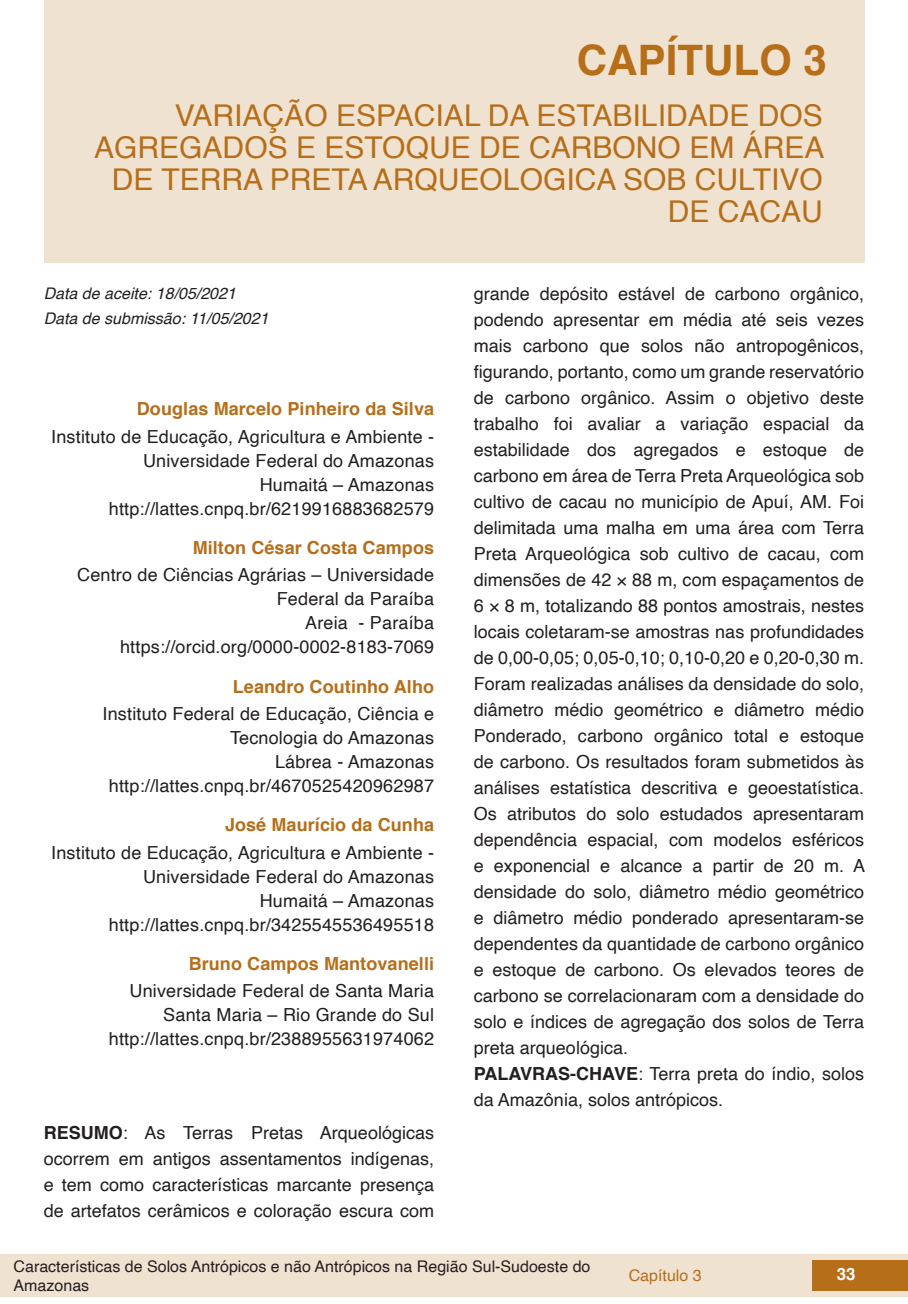
<style>
.page{position:relative;width:908px;height:1304px;background:#fff}
.page>*{position:absolute;margin:0;border:0;box-sizing:border-box;transform-origin:0 0}
.t1{font:700 42px "Helvetica";color:#b66e19}
.t2{font:30px/32px "Helvetica";color:#b66e19;text-align:right}
.t3{font:18px/26px "Helvetica";color:#231f20;text-align:right}
.t4{font:700 18px "Helvetica";letter-spacing:.005em;color:#b66e19}
.t5{font:700 16.8px "Helvetica";color:#fff}
.t6{font:16px/18.2px "Helvetica";color:#231f20}
.t7{font:italic 16px "Helvetica";color:#231f20}
.t8{font:16px "Helvetica";color:#b66e19}
.s1{font-weight:700}
</style>
<div class="page">
<div style="left:0;top:1254px;width:906px;height:43px;background:#f0e2d1"></div>
<div style="left:812px;top:1261px;width:95px;height:30px;background:#b66e19"></div>
<div style="left:44px;top:0;width:819px;height:263px;background:#f0e2d1"></div>
<h1 class="t1" style="left:576px;top:26px;width:251px">CAPÍTULO 3</h1>
<h2 class="t2" style="left:94px;top:101px;width:731px">VARIAÇÃO ESPACIAL DA ESTABILIDADE DOS<br>AGREGADOS E ESTOQUE DE CARBONO EM ÁREA<br>DE TERRA PRETA ARQUEOLOGICA SOB CULTIVO<br>DE CACAU</h2>
<p class="t7" style="left:44px;top:280px;width:194px">Data de aceite: 18/05/2021</p>
<p class="t7" style="left:44px;top:306px;width:226px">Data de submissão: 11/05/2021</p>
<p class="t4" style="left:137px;top:395px;width:298px">Douglas Marcelo Pinheiro da Silva</p>
<p class="t3" style="left:51px;top:425px;width:384px;line-height:24px">Instituto de Educação, Agricultura e Ambiente - Universidade Federal do Amazonas<br>Humaitá – Amazonas http://lattes.cnpq.br/6219916883682579</p>
<p class="t4" style="left:192px;top:533px;width:243px">Milton César Costa Campos</p>
<p class="t3" style="left:77px;top:564px;width:358px;line-height:24px">Centro de Ciências Agrárias – Universidade<br>Federal da Paraíba<br>Areia - Paraíba https://orcid.org/0000-0002-8183-7069</p>
<p class="t4" style="left:233px;top:672px;width:203px">Leandro Coutinho Alho</p>
<p class="t3" style="left:102px;top:702px;width:333px;line-height:24px">Instituto Federal de Educação, Ciência e<br>Tecnologia do Amazonas<br>Lábrea - Amazonas http://lattes.cnpq.br/4670525420962987</p>
<p class="t4" style="left:225px;top:811px;width:210px">José Maurício da Cunha</p>
<p class="t3" style="left:51px;top:841px;width:384px;line-height:24px">Instituto de Educação, Agricultura e Ambiente - Universidade Federal do Amazonas<br>Humaitá – Amazonas http://lattes.cnpq.br/3425545536495518</p>
<p class="t4" style="left:189px;top:949px;width:247px">Bruno Campos Mantovanelli</p>
<p class="t3" style="left:109px;top:980px;width:326px;line-height:24px">Universidade Federal de Santa Maria<br>Santa Maria – Rio Grande do Sul http://lattes.cnpq.br/2388955631974062</p>
<p class="t3" style="left:44px;top:1121px;width:392px;text-align:justify"><span class="s1">RESUMO</span>: As Terras Pretas Arqueológicas ocorrem em antigos assentamentos indígenas, e tem como características marcante presença de artefatos cerâmicos e coloração escura com</p>
<p class="t3" style="left:473px;top:281px;width:393px;text-align:left">grande depósito estável de carbono orgânico, podendo apresentar em média até seis vezes mais carbono que solos não antropogênicos, figurando, portanto, como um grande reservatório de carbono orgânico. Assim o objetivo deste trabalho foi avaliar a variação espacial da estabilidade dos agregados e estoque de carbono em área de Terra Preta Arqueológica sob cultivo de cacau no município de Apuí, AM. Foi delimitada uma malha em uma área com Terra Preta Arqueológica sob cultivo de cacau, com dimensões de 42 × 88 m, com espaçamentos de 6 × 8 m, totalizando 88 pontos amostrais, nestes locais coletaram-se amostras nas profundidades de 0,00-0,05; 0,05-0,10; 0,10-0,20 e 0,20-0,30 m.<br>Foram realizadas análises da densidade do solo, diâmetro médio geométrico e diâmetro médio Ponderado, carbono orgânico total e estoque de carbono. Os resultados foram submetidos às análises estatística descritiva e geoestatística.<br>Os atributos do solo estudados apresentaram dependência espacial, com modelos esféricos e exponencial e alcance a partir de 20 m. A densidade do solo, diâmetro médio geométrico e diâmetro médio ponderado apresentaram-se dependentes da quantidade de carbono orgânico e estoque de carbono. Os elevados teores de carbono se correlacionaram com a densidade do solo e índices de agregação dos solos de Terra preta arqueológica.<br><span class="s1">PALAVRAS-CHAVE</span>: Terra preta do índio, solos da Amazônia, solos antrópicos.</p>
<p class="t6" style="left:14px;top:1258px;width:578px">Características de Solos Antrópicos e não Antrópicos na Região Sul-Sudoeste do<br>Amazonas</p>
<p class="t8" style="left:628px;top:1263px;width:74px">Capítulo 3</p>
<p class="t5" style="left:836px;top:1261px;width:20px">33</p>
</div>
